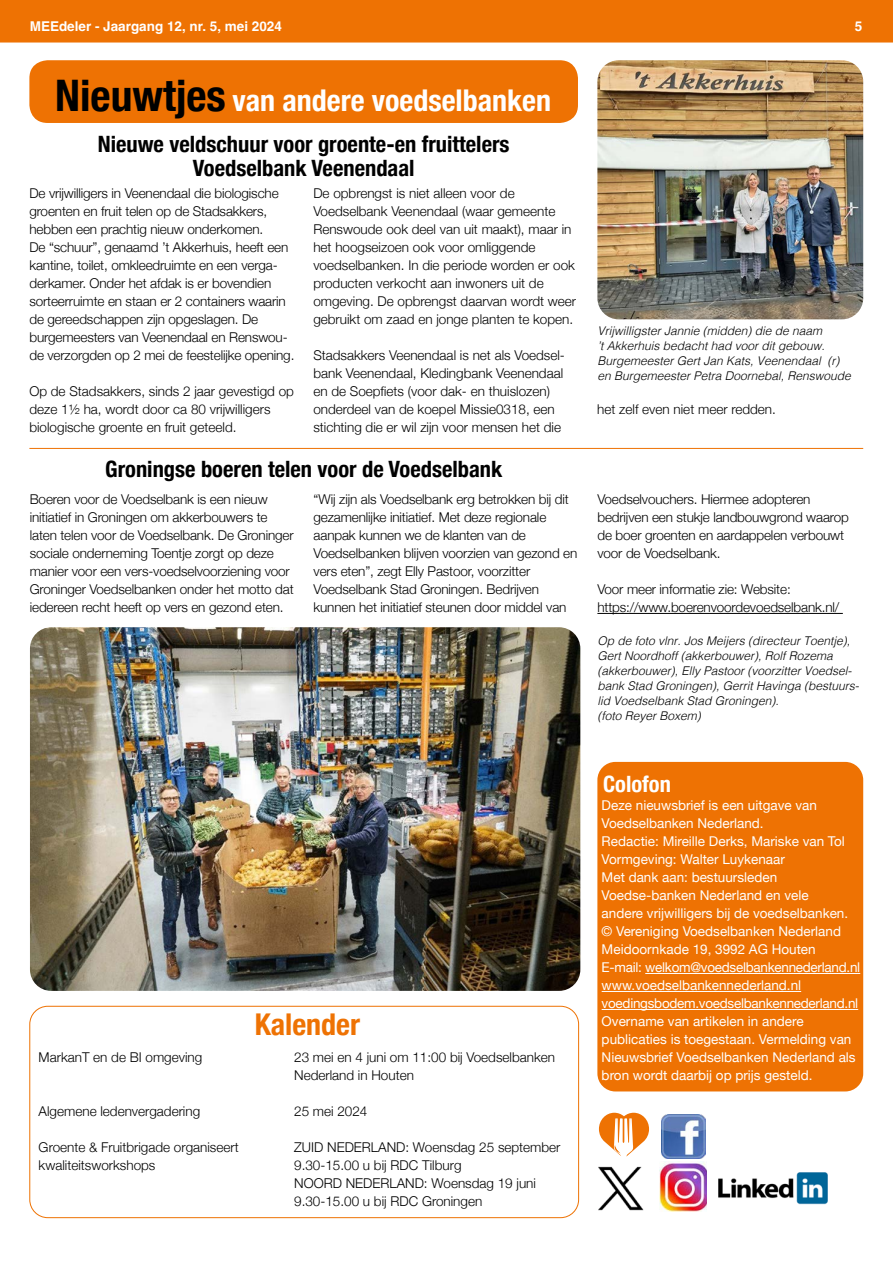
<style>
.page{position:relative;width:893px;height:1263px;background:#fff}
.page>*{position:absolute;margin:0;border:0;box-sizing:border-box;transform-origin:0 0}
.t1{font:700 condensed 30px "Helvetica Neue";color:#fff}
.t2{font:700 condensed 30px "Helvetica Neue";color:#ee7203}
.t3{font:700 condensed 22.5px/24px "Helvetica Neue";color:#000;text-align:center}
.t4{font:700 condensed 22.5px "Helvetica Neue";color:#fff}
.t5{font:300 13.5px/18px "Helvetica Neue";letter-spacing:-.01em;color:#000}
.t6{font:13.5px/18px "Helvetica Neue";color:#fff}
.t7{font:700 13.5px "Helvetica";color:#fff}
.t8{font:italic 300 12px/15px "Helvetica";color:#000}
.s1{font-size:43.5px;color:#000}
</style>
<div class="page">
<div style="left:0;top:0;width:893px;height:43px;background:#ee7203;border:2px solid #ee7203"></div>
<div style="left:29px;top:60px;width:549px;height:63px;background:#ee7203;border-radius:18px"></div>
<div style="left:597px;top:762px;width:266px;height:329px;background:#ee7203;border-radius:18px"></div>
<hr style="left:645px;top:973px;width:215px;height:1px;background:#fff">
<hr style="left:602px;top:991px;width:199px;height:1px;background:#fff">
<hr style="left:602px;top:1009px;width:256px;height:1px;background:#fff">
<img style="left:661px;top:1114px;width:44px;height:44px">
<img style="left:598px;top:1166px;width:46px;height:45px">
<img style="left:718px;top:1172px;width:110px;height:33px">
<svg style="left:599px;top:1113px;width:50px;height:44px"></svg>
<img style="left:659px;top:1161px;width:47px;height:50px">
<div style="left:29px;top:1006px;width:550px;height:212px;border:1px solid #ee7203;border-radius:18px"></div>
<img style="left:597px;top:60px;width:266px;height:259px">
<hr style="left:29px;top:448px;width:834px;height:1px;background:#ee7203">
<hr style="left:597px;top:613px;width:246px;height:1px;background:#000">
<img style="left:30px;top:627px;width:550px;height:364px">
<p class="t7" style="left:30px;top:18px;width:254px">MEEdeler - Jaargang 12, nr. 5, mei 2024</p>
<p class="t7" style="left:855px;top:18px;width:9px">5</p>
<h1 class="t1" style="left:55px;top:75px;width:497px"><span class="s1">Nieuwtjes</span> van andere voedselbanken</h1>
<h2 class="t3" style="left:98px;top:131px;width:413px">Nieuwe veldschuur voor groente-en fruittelers<br>Voedselbank Veenendaal</h2>
<p class="t5" style="left:29px;top:183px;width:267px">De vrijwilligers in Veenendaal die biologische groenten en fruit telen op de Stadsakkers, hebben een prachtig nieuw onderkomen.<br>De “schuur”, genaamd ’t Akkerhuis, heeft een kantine, toilet, omkleedruimte en een verga&shy;derkamer. Onder het afdak is er bovendien sorteerruimte en staan er 2 containers waarin de gereedschappen zijn opgeslagen. De burgemeesters van Veenendaal en Renswou&shy;de verzorgden op 2 mei de feestelijke opening.</p>
<p class="t5" style="left:29px;top:381px;width:266px">Op de Stadsakkers, sinds 2 jaar gevestigd op deze 1½ ha, wordt door ca 80 vrijwilligers biologische groente en fruit geteeld.</p>
<p class="t5" style="left:313px;top:183px;width:264px">De opbrengst is niet alleen voor de Voedselbank Veenendaal (waar gemeente Renswoude ook deel van uit maakt), maar in het hoogseizoen ook voor omliggende voedselbanken. In die periode worden er ook producten verkocht aan inwoners uit de omgeving. De opbrengst daarvan wordt weer gebruikt om zaad en jonge planten te kopen.</p>
<p class="t5" style="left:313px;top:345px;width:253px">Stadsakkers Veenendaal is net als Voedsel&shy;bank Veenendaal, Kledingbank Veenendaal en de Soepfiets (voor dak- en thuislozen) onderdeel van de koepel Missie0318, een stichting die er wil zijn voor mensen het die</p>
<p class="t8" style="left:597px;top:322px;width:255px">Vrijwilligster Jannie (midden) die de naam<br>’t Akkerhuis bedacht had voor dit gebouw.<br>Burgemeester Gert Jan Kats, Veenendaal (r) en Burgemeester Petra Doornebal, Renswoude</p>
<p class="t5" style="left:597px;top:399px;width:180px">het zelf even niet meer redden.</p>
<h2 class="t3" style="left:105px;top:455px;width:399px">Groningse boeren telen voor de Voedselbank</h2>
<p class="t5" style="left:30px;top:489px;width:265px">Boeren voor de Voedselbank is een nieuw initiatief in Groningen om akkerbouwers te laten telen voor de Voedselbank. De Groninger sociale onderneming Toentje zorgt op deze manier voor een vers-voedselvoorziening voor Groninger Voedselbanken onder het motto dat iedereen recht heeft op vers en gezond eten.</p>
<p class="t5" style="left:314px;top:489px;width:265px">“Wij zijn als Voedselbank erg betrokken bij dit gezamenlijke initiatief. Met deze regionale aanpak kunnen we de klanten van de Voedselbanken blijven voorzien van gezond en vers eten”, zegt Elly Pastoor, voorzitter Voedselbank Stad Groningen. Bedrijven kunnen het initiatief steunen door middel van</p>
<p class="t5" style="left:597px;top:489px;width:253px">Voedselvouchers. Hiermee adopteren bedrijven een stukje landbouwgrond waarop de boer groenten en aardappelen verbouwt voor de Voedselbank.</p>
<p class="t5" style="left:597px;top:579px;width:243px">Voor meer informatie zie: Website: https://www.boerenvoordevoedselbank.nl/</p>
<p class="t8" style="left:597px;top:633px;width:263px">Op de foto vlnr. Jos Meijers (directeur Toentje), Gert Noordhoff (akkerbouwer), Rolf Rozema (akkerbouwer), Elly Pastoor (voorzitter Voedsel&shy;bank Stad Groningen), Gerrit Havinga (bestuurs&shy;lid Voedselbank Stad Groningen).<br>(foto Reyer Boxem)</p>
<h1 class="t2" style="left:255px;top:1000px;width:107px">Kalender</h1>
<p class="t5" style="left:39px;top:1047px;width:165px">MarkanT en de BI omgeving</p>
<p class="t5" style="left:294px;top:1047px;width:262px">23 mei en 4 juni om 11:00 bij Voedselbanken<br>Nederland in Houten</p>
<p class="t5" style="left:39px;top:1101px;width:163px">Algemene ledenvergadering</p>
<p class="t5" style="left:294px;top:1101px;width:75px">25 mei 2024</p>
<p class="t5" style="left:39px;top:1137px;width:202px">Groente &amp; Fruitbrigade organiseert</p>
<p class="t5" style="left:294px;top:1137px;width:268px">ZUID NEDERLAND: Woensdag 25 september</p>
<p class="t5" style="left:39px;top:1155px;width:118px">kwaliteitsworkshops</p>
<p class="t5" style="left:294px;top:1155px;width:243px">9.30-15.00 u bij RDC Tilburg<br>NOORD NEDERLAND: Woensdag 19 juni<br>9.30-15.00 u bij RDC Groningen</p>
<h2 class="t4" style="left:603px;top:765px;width:69px">Colofon</h2>
<p class="t6" style="left:602px;top:797px;width:260px">Deze nieuwsbrief is een uitgave van Voedselbanken Nederland.<br>Redactie: Mireille Derks, Mariske van Tol Vormgeving: Walter Luykenaar<br>Met dank aan: bestuursleden Voedse-banken Nederland en vele<br>andere vrijwilligers bij de voedselbanken. © Vereniging Voedselbanken Nederland Meidoornkade 19, 3992 AG Houten<br>E-mail: welkom@voedselbankennederland.nl www.voedselbankennederland.nl voedingsbodem.voedselbankennederland.nl Overname van artikelen in andere publicaties is toegestaan. Vermelding van Nieuwsbrief Voedselbanken Nederland als bron wordt daarbij op prijs gesteld.</p>
</div>
